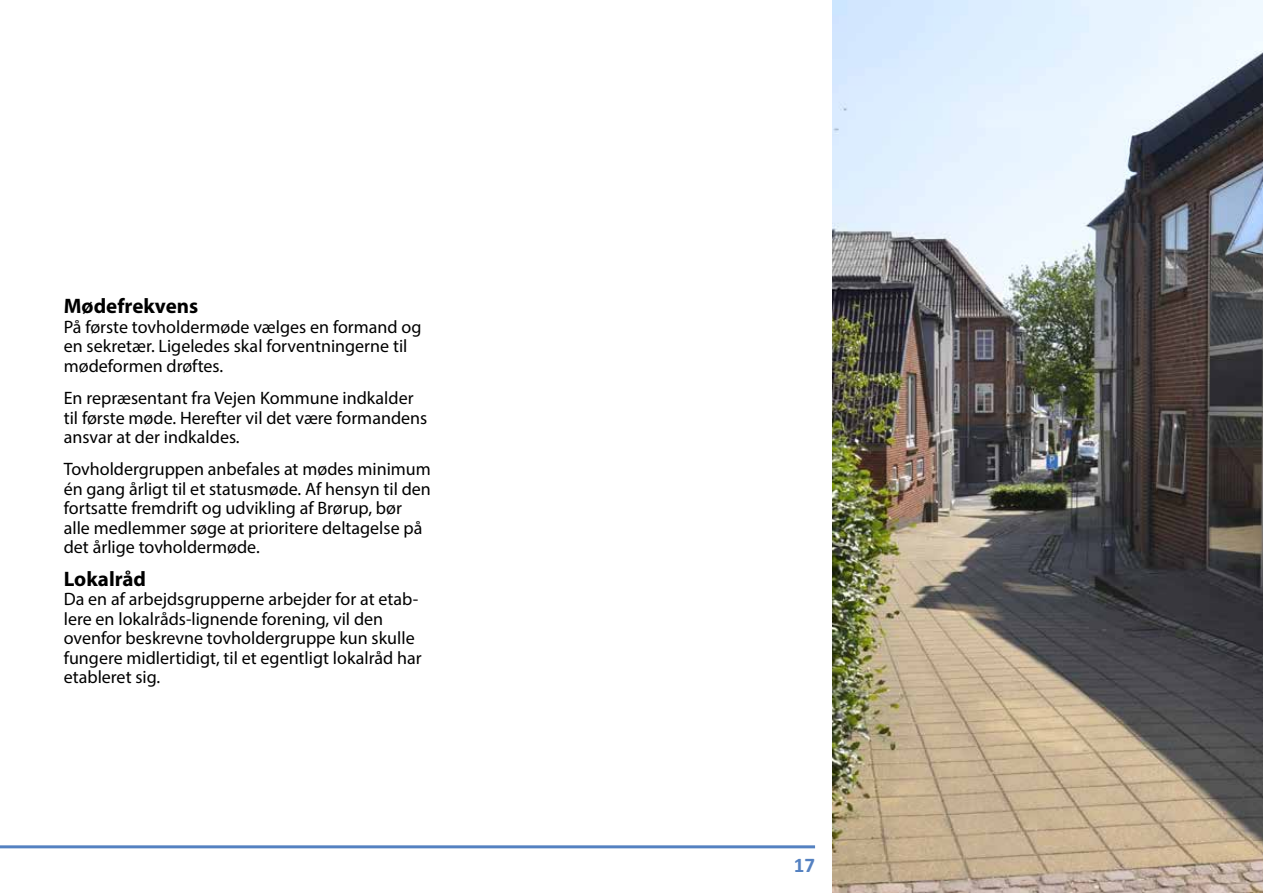
<style>
.page{position:relative;width:1263px;height:893px;background:#fff}
.page>*{position:absolute;margin:0;border:0;box-sizing:border-box;transform-origin:0 0}
.t1{font:700 21px "Myriad Pro";color:#000}
.t2{font:700 21px "Calibri";color:#5481c1}
.t3{font:18px/19.5px "Myriad Pro";color:#000}
</style>
<div class="page">
<hr style="left:0;top:845px;width:815px;height:3px;background:#5481c1">
<img style="left:832px;top:0;width:431px;height:892px">
<p class="t1" style="left:64px;top:293px;width:136px">Mødefrekvens</p>
<p class="t3" style="left:64px;top:317px;width:359px">På første tovholdermøde vælges en formand og en sekretær. Ligeledes skal forventningerne til mødeformen drøftes.</p>
<p class="t3" style="left:64px;top:388px;width:365px">En repræsentant fra Vejen Kommune indkalder til første møde. Herefter vil det være formandens ansvar at der indkaldes.</p>
<p class="t3" style="left:64px;top:459px;width:369px">Tovholdergruppen anbefales at mødes minimum én gang årligt til et statusmøde. Af hensyn til den fortsatte fremdrift og udvikling af Brørup, bør alle medlemmer søge at prioritere deltagelse på det årlige tovholdermøde.</p>
<p class="t1" style="left:64px;top:565px;width:84px">Lokalråd</p>
<p class="t3" style="left:64px;top:589px;width:359px">Da en af arbejdsgrupperne arbejder for at etab&shy;lere en lokalråds-lignende forening, vil den ovenfor beskrevne tovholdergruppe kun skulle fungere midlertidigt, til et egentligt lokalråd har etableret sig.</p>
<p class="t2" style="left:794px;top:850px;width:23px">17</p>
</div>
